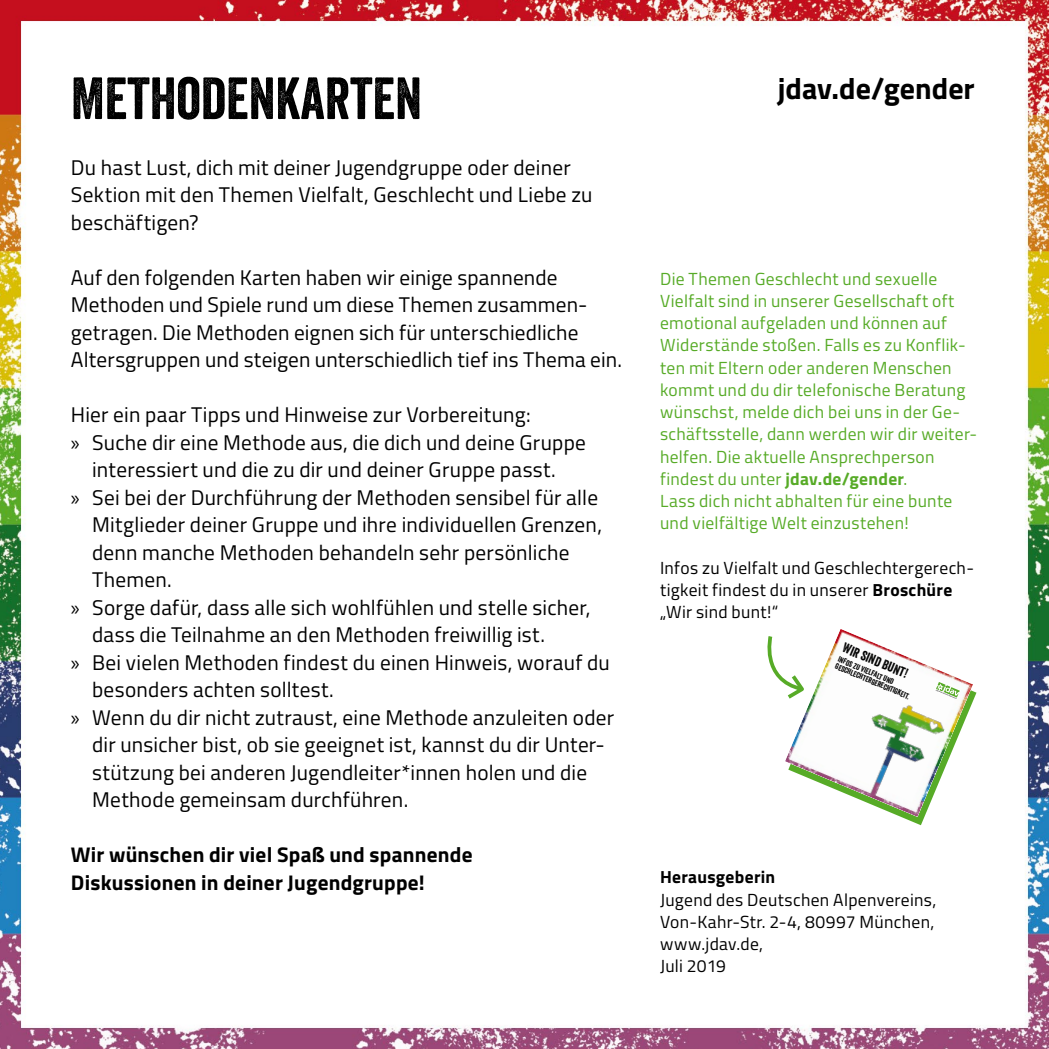
<style>
.page{position:relative;width:1049px;height:1049px;background:#fff}
.page>*{position:absolute;margin:0;border:0;box-sizing:border-box;transform-origin:0 0}
.t1{font:57.5px "Veneer";color:#000}
.t2{font:700 30px "Titillium";color:#000}
.t3{font:21.25px/27.5px "Titillium";letter-spacing:.01em;color:#000}
.t4{font:700 21.25px/27.5px "Titillium";letter-spacing:.01em;color:#000}
.t5{font:17.5px/22.2px "Titillium";letter-spacing:.02em;color:#57ab27}
.t6{font:17.5px/22.2px "Titillium";letter-spacing:.02em;color:#000}
.t7{font:700 17.5px "Titillium";letter-spacing:.02em;color:#000}
.t8{font:13.25px "Veneer";color:#000}
.t9{font:8px/7.5px "Veneer";color:#000}
.s1{font-family:"Myriad Pro"}
.s2{font-weight:700}
</style>
<div class="page">
<img style="left:0;top:0;width:1049px;height:1049px">
<svg style="left:760px;top:629px;width:216px;height:196px"></svg>
<h1 class="t1" style="left:71px;top:63px;width:353px">METHODENKARTEN</h1>
<p class="t3" style="left:71px;top:153px;width:523px">Du hast Lust, dich mit deiner Jugendgruppe oder deiner<br>Sektion mit den Themen Vielfalt, Geschlecht und Liebe zu beschäftigen?</p>
<p class="t3" style="left:71px;top:263px;width:553px">Auf den folgenden Karten haben wir einige spannende Methoden und Spiele rund um diese Themen zusammen&shy;getragen. Die Methoden eignen sich für unterschiedliche Altersgruppen und steigen unterschiedlich tief ins Thema ein.</p>
<p class="t3" style="left:71px;top:400px;width:461px">Hier ein paar Tipps und Hinweise zur Vorbereitung:</p>
<p class="t3" style="left:71px;top:428px;width:517px"><span class="s1">»</span> Suche dir eine Methode aus, die dich und deine Gruppe</p>
<p class="t3" style="left:92px;top:455px;width:465px">interessiert und die zu dir und deiner Gruppe passt.</p>
<p class="t3" style="left:71px;top:483px;width:529px"><span class="s1">»</span> Sei bei der Durchführung der Methoden sensibel für alle</p>
<p class="t3" style="left:92px;top:510px;width:511px">Mitglieder deiner Gruppe und ihre individuellen Grenzen,</p>
<p class="t3" style="left:92px;top:538px;width:479px">denn manche Methoden behandeln sehr persönliche</p>
<p class="t3" style="left:92px;top:565px;width:81px">Themen.</p>
<p class="t3" style="left:71px;top:593px;width:521px"><span class="s1">»</span> Sorge dafür, dass alle sich wohlfühlen und stelle sicher,</p>
<p class="t3" style="left:92px;top:620px;width:454px">dass die Teilnahme an den Methoden freiwillig ist.</p>
<p class="t3" style="left:71px;top:648px;width:540px"><span class="s1">»</span> Bei vielen Methoden findest du einen Hinweis, worauf du</p>
<p class="t3" style="left:92px;top:675px;width:243px">besonders achten solltest.</p>
<p class="t3" style="left:71px;top:703px;width:545px"><span class="s1">»</span> Wenn du dir nicht zutraust, eine Methode anzuleiten oder</p>
<p class="t3" style="left:92px;top:730px;width:514px">dir unsicher bist, ob sie geeignet ist, kannst du dir Unter-</p>
<p class="t3" style="left:92px;top:758px;width:496px">stützung bei anderen Jugendleiter*innen holen und die</p>
<p class="t3" style="left:92px;top:785px;width:318px">Methode gemeinsam durchführen.</p>
<p class="t4" style="left:71px;top:840px;width:403px">Wir wünschen dir viel Spaß und spannende<br>Diskussionen in deiner Jugendgruppe!</p>
<h2 class="t2" style="left:778px;top:65px;width:198px">jdav.de/gender</h2>
<p class="t5" style="left:660px;top:266px;width:319px">Die Themen Geschlecht und sexuelle Vielfalt sind in unserer Gesellschaft oft emotional aufgeladen und können auf Widerstände stoßen. Falls es zu Konflik&shy;ten mit Eltern oder anderen Menschen kommt und du dir telefonische Beratung wünschst, melde dich bei uns in der Ge&shy;schäftsstelle, dann werden wir dir weiter&shy;helfen. Die aktuelle Ansprechperson findest du unter <span class="s2">jdav.de/gender</span>.<br>Lass dich nicht abhalten für eine bunte und vielfältige Welt einzustehen!</p>
<p class="t6" style="left:660px;top:556px;width:315px">Infos zu Vielfalt und Geschlechtergerech&shy;tigkeit findest du in unserer <span class="s2">Broschüre </span>„Wir sind bunt!“</p>
<p class="t8" style="left:847px;top:639px;width:71px;rotate:23deg">WIR SIND BUNT!</p>
<p class="t9" style="left:840px;top:655px;width:81px;rotate:23deg">INFOS ZU VIELFALT UND<br>GESCHLECHTERGERECHTIGKEIT.</p>
<p class="t7" style="left:660px;top:864px;width:117px">Herausgeberin</p>
<p class="t6" style="left:660px;top:887px;width:278px">Jugend des Deutschen Alpenvereins,<br>Von-Kahr-Str. 2-4, 80997 München, www.jdav.de,<br>Juli 2019</p>
</div>
